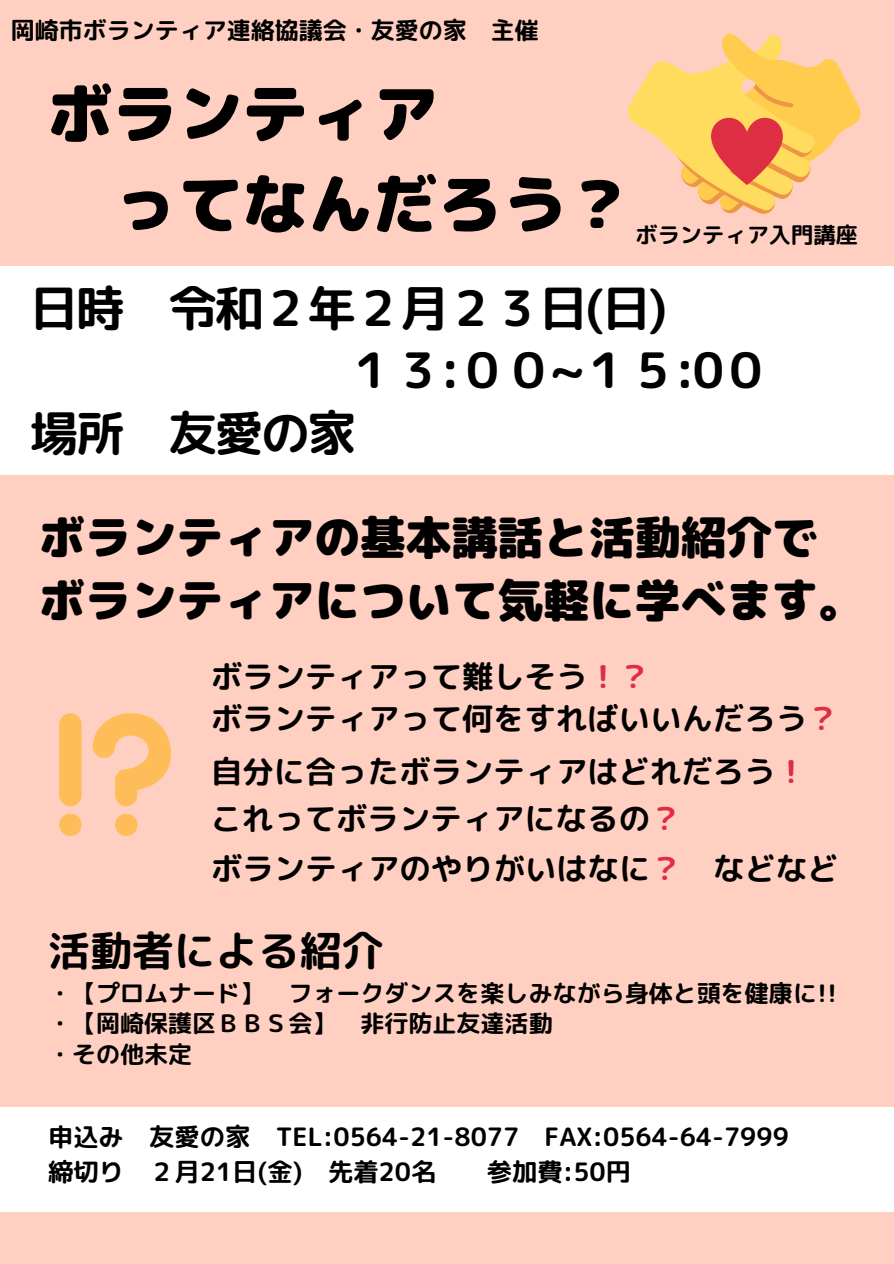
<style>
.page{position:relative;width:894px;height:1264px;background:#fff}
.page>*{position:absolute;margin:0;border:0;box-sizing:border-box;transform-origin:0 0}
.t1{font:64.95px/90.6px "rounded mplus 1 p black";color:#000}
.t2{font:48.75px "rounded mplus 1 p bold";letter-spacing:-.05em;color:#000}
.t3{font:45.75px/62.6px "rounded mplus 1 p black";color:#000}
.t4{font:42px "rounded mplus 1 p bold";color:#000}
.t5{font:31.35px/49.5px "rounded mplus 1 p bold";color:#000}
.t6{font:25.35px/35.2px "rounded mplus 1 p bold";color:#000}
.t7{font:24px/30.3px "rounded mplus 1 p bold";color:#000}
.t8{font:22.2px "rounded mplus 1 p bold";color:#000}
.s1{color:#dd2e44}
</style>
<div class="page">
<div style="left:0;top:0;width:893px;height:1263px;background:#ffd0c1"></div>
<svg style="left:627px;top:34px;width:234px;height:180px"></svg>
<div style="left:0;top:266px;width:893px;height:209px;background:#fff"></div>
<div style="left:0;top:1106px;width:893px;height:105px;background:#fff"></div>
<svg style="left:93px;top:713px;width:78px;height:93px"></svg>
<svg style="left:115px;top:813px;width:22px;height:23px"></svg>
<svg style="left:59px;top:813px;width:23px;height:23px"></svg>
<div style="left:59px;top:713px;width:23px;height:93px;background:#ffbd59;border-radius:11px"></div>
<p class="t7" style="left:11px;top:14px;width:529px">岡崎市ボランティア連絡協議会・友愛の家 主催</p>
<h1 class="t1" style="left:113px;top:67px;width:521px;text-indent:-65px">ボランティア<br>ってなんだろう？</h1>
<p class="t8" style="left:635px;top:219px;width:224px">ボランティア入門講座</p>
<h2 class="t2" style="left:30px;top:274px;width:639px">日時 令和２年２月２３日(日)</h2>
<h2 class="t2" style="left:347px;top:336px;width:424px">１３:００~１５:0０</h2>
<h2 class="t2" style="left:30px;top:398px;width:328px">場所 友愛の家</h2>
<h3 class="t3" style="left:40px;top:505px;width:825px">ボランティアの基本講話と活動紹介でボランティアについて気軽に学べます。</h3>
<p class="t5" style="left:211px;top:651px;width:440px">ボランティアって難しそう<span class="s1">！？</span></p>
<p class="t5" style="left:211px;top:693px;width:628px">ボランティアって何をすればいいんだろう<span class="s1">？</span></p>
<p class="t5" style="left:211px;top:746px;width:597px">自分に合ったボランティアはどれだろう<span class="s1">！</span></p>
<p class="t5" style="left:211px;top:793px;width:629px">これってボランティアになるの<span class="s1">？<br></span>ボランティアのやりがいはなに<span class="s1">？</span> などなど</p>
<h3 class="t4" style="left:48px;top:921px;width:337px">活動者による紹介</h3>
<p class="t7" style="left:48px;top:977px;width:790px">・【プロムナード】 フォークダンスを楽しみながら身体と頭を健康に!!・【岡崎保護区ＢＢＳ会】 非行防止友達活動<br>・その他未定</p>
<p class="t6" style="left:48px;top:1118px;width:742px">申込み 友愛の家 TEL:0564-21-8077 FAX:0564-64-7999締切り ２月21日(金) 先着20名</p>
<p class="t6" style="left:487px;top:1153px;width:146px">参加費:50円</p>
</div>
